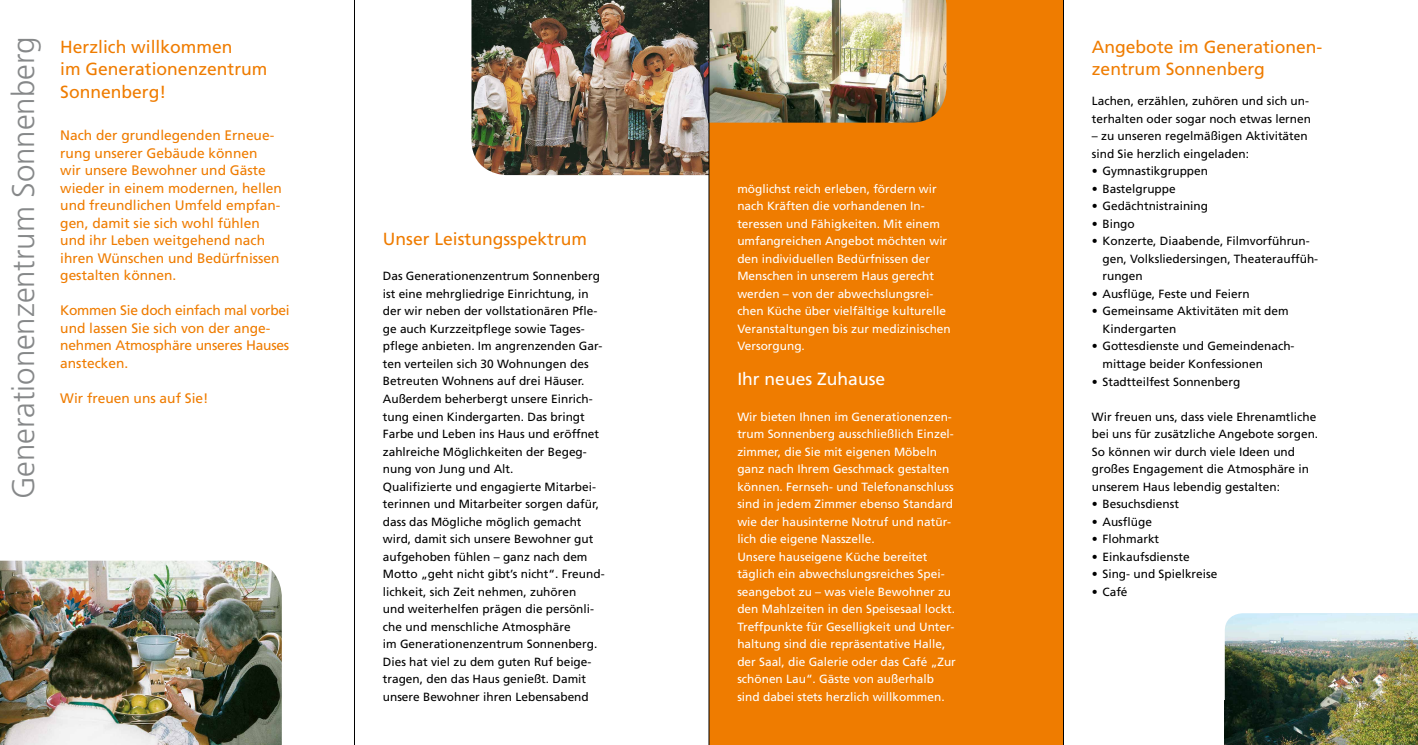
<style>
.page{position:relative;width:1418px;height:745px;background:#fff}
.page>*{position:absolute;margin:0;border:0;box-sizing:border-box;transform-origin:0 0}
.t1{font:300 31.25px "Frutiger LT";color:#868889}
.t2{font:17.5px/22.5px "Frutiger LT";color:#ef7c00}
.t3{font:17.5px "Frutiger LT";color:#fff}
.t4{font:13.75px/17.5px "Frutiger LT";color:#ef7c00}
.t5{font:11.88px/17.5px "Frutiger LT";color:#000}
.t6{font:11.88px/17.5px "Frutiger LT";color:#fff}
</style>
<div class="page">
<div style="left:709px;top:0;width:354px;height:744px;background:#ef7c00"></div>
<img style="left:1224px;top:613px;width:28px;height:87px">
<img style="left:1224px;top:700px;width:28px;height:44px">
<img style="left:1252px;top:613px;width:165px;height:131px">
<img style="left:709px;top:0;width:237px;height:123px">
<img style="left:471px;top:0;width:237px;height:175px">
<img style="left:0;top:560px;width:282px;height:184px">
<hr style="left:354px;top:0;width:1px;height:744px;background:#000">
<hr style="left:708px;top:0;width:1px;height:744px;background:#000">
<hr style="left:1063px;top:0;width:1px;height:744px;background:#000">
<h1 class="t1" style="left:6px;top:498px;width:463px;rotate:-90deg">Generationenzentrum Sonnenberg</h1>
<h2 class="t2" style="left:60px;top:35px;width:209px">Herzlich willkommen<br>im Generationenzentrum<br>Sonnenberg!</h2>
<p class="t4" style="left:60px;top:127px;width:223px">Nach der grundlegenden Erneue&shy;rung unserer Gebäude können<br>wir unsere Bewohner und Gäste wieder in einem modernen, hellen und freundlichen Umfeld empfan&shy;gen, damit sie sich wohl fühlen und ihr Leben weitgehend nach ihren Wünschen und Bedürfnissen gestalten können.</p>
<p class="t4" style="left:60px;top:302px;width:231px">Kommen Sie doch einfach mal vorbei und lassen Sie sich von der ange&shy;nehmen Atmosphäre unseres Hauses anstecken.</p>
<p class="t4" style="left:60px;top:389px;width:150px">Wir freuen uns auf Sie!</p>
<h2 class="t2" style="left:383px;top:228px;width:206px">Unser Leistungsspektrum</h2>
<p class="t5" style="left:383px;top:267px;width:223px">Das Generationenzentrum Sonnenberg ist eine mehrgliedrige Einrichtung, in der wir neben der vollstationären Pfle&shy;ge auch Kurzzeitpflege sowie Tages&shy;pflege anbieten. Im angrenzenden Gar&shy;ten verteilen sich 30 Wohnungen des Betreuten Wohnens auf drei Häuser.<br>Außerdem beherbergt unsere Einrich&shy;tung einen Kindergarten. Das bringt Farbe und Leben ins Haus und eröffnet zahlreiche Möglichkeiten der Begeg&shy;nung von Jung und Alt.<br>Qualifizierte und engagierte Mitarbei&shy;terinnen und Mitarbeiter sorgen dafür, dass das Mögliche möglich gemacht wird, damit sich unsere Bewohner gut aufgehoben fühlen – ganz nach dem Motto „geht nicht gibt’s nicht“. Freund&shy;lichkeit, sich Zeit nehmen, zuhören<br>und weiterhelfen prägen die persönli&shy;che und menschliche Atmosphäre<br>im Generationenzentrum Sonnenberg.<br>Dies hat viel zu dem guten Ruf beige&shy;tragen, den das Haus genießt. Damit unsere Bewohner ihren Lebensabend</p>
<p class="t6" style="left:737px;top:180px;width:215px">möglichst reich erleben, fördern wir nach Kräften die vorhandenen In&shy;teressen und Fähigkeiten. Mit einem umfangreichen Angebot möchten wir den individuellen Bedürfnissen der Menschen in unserem Haus gerecht werden – von der abwechslungsrei&shy;chen Küche über vielfältige kulturelle Veranstaltungen bis zur medizinischen Versorgung.</p>
<h2 class="t3" style="left:737px;top:369px;width:149px">Ihr neues Zuhause</h2>
<p class="t6" style="left:737px;top:407px;width:220px">Wir bieten Ihnen im Generationenzen&shy;trum Sonnenberg ausschließlich Einzel&shy;zimmer, die Sie mit eigenen Möbeln ganz nach Ihrem Geschmack gestalten können. Fernseh- und Telefonanschluss sind in jedem Zimmer ebenso Standard wie der hausinterne Notruf und natür&shy;lich die eigene Nasszelle.<br>Unsere hauseigene Küche bereitet täglich ein abwechslungsreiches Spei&shy;seangebot zu – was viele Bewohner zu den Mahlzeiten in den Speisesaal lockt.<br>Treffpunkte für Geselligkeit und Unter&shy;haltung sind die repräsentative Halle, der Saal, die Galerie oder das Café „Zur schönen Lau“. Gäste von außerhalb sind dabei stets herzlich willkommen.</p>
<h2 class="t2" style="left:1091px;top:35px;width:232px">Angebote im Generationen&shy;zentrum Sonnenberg</h2>
<p class="t5" style="left:1091px;top:92px;width:221px">Lachen, erzählen, zuhören und sich un&shy;terhalten oder sogar noch etwas lernen</p>
<p class="t5" style="left:1091px;top:127px;width:217px">– zu unseren regelmäßigen Aktivitäten sind Sie herzlich eingeladen:</p>
<p class="t5" style="left:1091px;top:162px;width:118px">• Gymnastikgruppen</p>
<p class="t5" style="left:1091px;top:180px;width:85px">• Bastelgruppe</p>
<p class="t5" style="left:1091px;top:197px;width:118px">• Gedächtnistraining</p>
<p class="t5" style="left:1091px;top:215px;width:44px">• Bingo</p>
<p class="t5" style="left:1102px;top:232px;width:217px;text-indent:-11px">• Konzerte, Diaabende, Filmvorführun&shy;gen, Volksliedersingen, Theaterauffüh&shy;rungen</p>
<p class="t5" style="left:1091px;top:285px;width:159px">• Ausflüge, Feste und Feiern</p>
<p class="t5" style="left:1102px;top:302px;width:188px;text-indent:-11px">• Gemeinsame Aktivitäten mit dem<br>Kindergarten</p>
<p class="t5" style="left:1102px;top:337px;width:194px;text-indent:-11px">• Gottesdienste und Gemeindenach&shy;mittage beider Konfessionen</p>
<p class="t5" style="left:1091px;top:372px;width:150px">• Stadtteilfest Sonnenberg</p>
<p class="t5" style="left:1091px;top:407px;width:228px">Wir freuen uns, dass viele Ehrenamtliche bei uns für zusätzliche Angebote sorgen.<br>So können wir durch viele Ideen und großes Engagement die Atmosphäre in unserem Haus lebendig gestalten:</p>
<p class="t5" style="left:1091px;top:495px;width:89px">• Besuchsdienst</p>
<p class="t5" style="left:1091px;top:512px;width:62px">• Ausflüge</p>
<p class="t5" style="left:1091px;top:530px;width:69px">• Flohmarkt</p>
<p class="t5" style="left:1091px;top:547px;width:99px">• Einkaufsdienste</p>
<p class="t5" style="left:1091px;top:565px;width:127px">• Sing- und Spielkreise</p>
<p class="t5" style="left:1091px;top:582px;width:37px">• Café</p>
</div>
